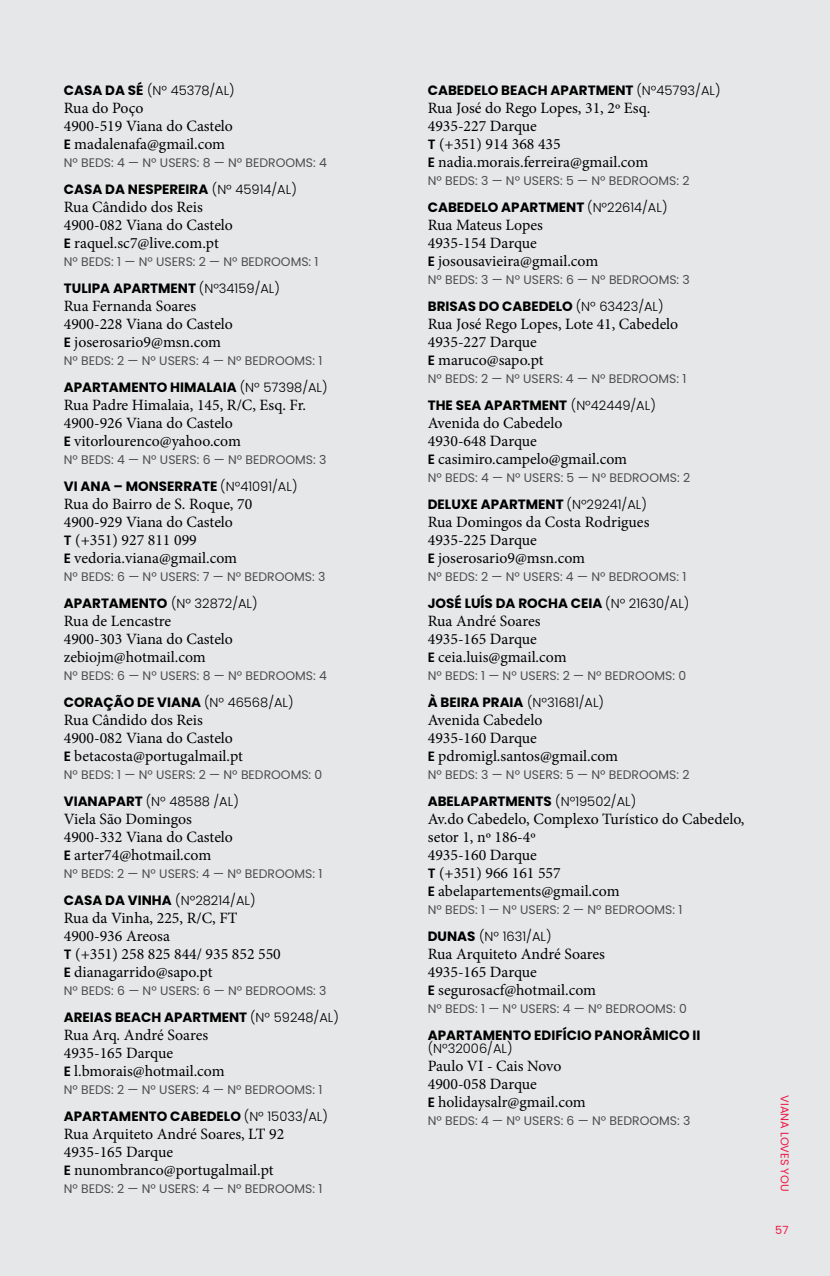
<style>
.page{position:relative;width:830px;height:1276px;background:#fff}
.page>*{position:absolute;margin:0;border:0;box-sizing:border-box;transform-origin:0 0}
.t1{font:15.75px/18px "Minion Pro";color:#000}
.t2{font:700 13.5px "Poppins";color:#000}
.t3{font:300 13.05px "Poppins";color:#000}
.t4{font:12.38px "Poppins";color:#4d4d4f}
.t5{font:11.25px "Poppins";color:#ed1846}
.s1{font-weight:700;font-size:13.5px}
.s2{font-family:"Poppins";font-weight:600;font-size:13.5px}
</style>
<div class="page">
<div style="left:0;top:0;width:829px;height:1276px;background:#e6e7e8"></div>
<p class="t2" style="left:64px;top:82px;width:21px">CASA</p>
<p class="t3" style="left:105px;top:82px;width:131px"><span class="s1">DA SÉ</span> (Nº 45378/AL)</p>
<p class="t1" style="left:64px;top:99px;width:170px">Rua do Poço<br>4900-519 Viana do Castelo<br><span class="s2">E</span> madalenafa@gmail.com</p>
<p class="t4" style="left:64px;top:155px;width:264px">Nº BEDS: 4 — Nº USERS: 8 — Nº BEDROOMS: 4</p>
<p class="t2" style="left:64px;top:181px;width:21px">CASA</p>
<p class="t2" style="left:105px;top:181px;width:42px">DA NESPEREIRA</p>
<p class="t3" style="left:212px;top:181px;width:86px">(Nº 45914/AL)</p>
<p class="t1" style="left:64px;top:198px;width:170px">Rua Cândido dos Reis<br>4900-082 Viana do Castelo<br><span class="s2">E</span> raquel.sc7@live.com.pt</p>
<p class="t4" style="left:64px;top:254px;width:256px">Nº BEDS: 1 — Nº USERS: 2 — Nº BEDROOMS: 1</p>
<p class="t2" style="left:64px;top:280px;width:17px">TULIPA</p>
<p class="t2" style="left:113px;top:280px;width:20px">APART</p>
<p class="t2" style="left:158px;top:280px;width:22px">MENT</p>
<p class="t3" style="left:199px;top:280px;width:82px">(Nº34159/AL)</p>
<p class="t1" style="left:64px;top:297px;width:170px">Rua Fernanda Soares<br>4900-228 Viana do Castelo<br><span class="s2">E</span> joserosario9@msn.com</p>
<p class="t4" style="left:64px;top:353px;width:260px">Nº BEDS: 2 — Nº USERS: 4 — Nº BEDROOMS: 1</p>
<p class="t2" style="left:64px;top:379px;width:20px">APARTA</p>
<p class="t2" style="left:119px;top:379px;width:23px">MENTO</p>
<p class="t2" style="left:170px;top:379px;width:36px">HIMALAIA</p>
<p class="t3" style="left:240px;top:379px;width:89px">(Nº 57398/AL)</p>
<p class="t1" style="left:64px;top:396px;width:244px">Rua Padre Himalaia, 145, R/C, Esq. Fr.<br>4900-926 Viana do Castelo<br><span class="s2">E</span> vitorlourenco@yahoo.com</p>
<p class="t4" style="left:64px;top:452px;width:264px">Nº BEDS: 4 — Nº USERS: 6 — Nº BEDROOMS: 3</p>
<p class="t2" style="left:64px;top:478px;width:72px">VI ANA – MONSERRATE</p>
<p class="t3" style="left:220px;top:478px;width:79px">(Nº41091/AL)</p>
<p class="t1" style="left:64px;top:495px;width:190px">Rua do Bairro de S. Roque, 70<br>4900-929 Viana do Castelo<br><span class="s2">T</span> (+351) 927 811 099<br><span class="s2">E</span> vedoria.viana@gmail.com</p>
<p class="t4" style="left:64px;top:569px;width:263px">Nº BEDS: 6 — Nº USERS: 7 — Nº BEDROOMS: 3</p>
<p class="t2" style="left:64px;top:595px;width:20px">APARTA</p>
<p class="t2" style="left:119px;top:595px;width:23px">MENTO</p>
<p class="t3" style="left:171px;top:595px;width:88px">(Nº 32872/AL)</p>
<p class="t1" style="left:64px;top:612px;width:170px">Rua de Lencastre<br>4900-303 Viana do Castelo zebiojm@hotmail.com</p>
<p class="t4" style="left:64px;top:668px;width:264px">Nº BEDS: 6 — Nº USERS: 8 — Nº BEDROOMS: 4</p>
<p class="t2" style="left:64px;top:694px;width:21px">CORA</p>
<p class="t2" style="left:103px;top:694px;width:73px">ÇÃO DE VIANA</p>
<p class="t3" style="left:204px;top:694px;width:91px">(Nº 46568/AL)</p>
<p class="t1" style="left:64px;top:711px;width:180px">Rua Cândido dos Reis<br>4900-082 Viana do Castelo<br><span class="s2">E</span> betacosta@portugalmail.pt</p>
<p class="t4" style="left:64px;top:767px;width:260px">Nº BEDS: 1 — Nº USERS: 2 — Nº BEDROOMS: 0</p>
<p class="t2" style="left:64px;top:793px;width:20px">VIANAPART</p>
<p class="t3" style="left:146px;top:793px;width:94px">(Nº 48588 /AL)</p>
<p class="t1" style="left:64px;top:810px;width:170px">Viela São Domingos<br>4900-332 Viana do Castelo<br><span class="s2">E</span> arter74@hotmail.com</p>
<p class="t4" style="left:64px;top:866px;width:260px">Nº BEDS: 2 — Nº USERS: 4 — Nº BEDROOMS: 1</p>
<p class="t2" style="left:64px;top:892px;width:21px">CASA</p>
<p class="t3" style="left:105px;top:892px;width:152px"><span class="s1">DA VIN HA</span> (Nº28214/AL)</p>
<p class="t1" style="left:64px;top:909px;width:218px">Rua da Vinha, 225, R/C, FT<br>4900-936 Areosa<br><span class="s2">T</span> (+351) 258 825 844/ 935 852 550<br><span class="s2">E</span> dianagarrido@sapo.pt</p>
<p class="t4" style="left:64px;top:983px;width:264px">Nº BEDS: 6 — Nº USERS: 6 — Nº BEDROOMS: 3</p>
<p class="t2" style="left:64px;top:1009px;width:19px">AREIAS</p>
<p class="t2" style="left:115px;top:1009px;width:19px">BEAC</p>
<p class="t2" style="left:151px;top:1009px;width:33px">H APART</p>
<p class="t2" style="left:209px;top:1009px;width:22px">MENT</p>
<p class="t3" style="left:250px;top:1009px;width:90px">(Nº 59248/AL)</p>
<p class="t1" style="left:64px;top:1026px;width:162px">Rua Arq. André Soares<br>4935-165 Darque<br><span class="s2">E</span> l.bmorais@hotmail.com</p>
<p class="t4" style="left:64px;top:1082px;width:260px">Nº BEDS: 2 — Nº USERS: 4 — Nº BEDROOMS: 1</p>
<p class="t2" style="left:64px;top:1108px;width:20px">APARTA</p>
<p class="t2" style="left:119px;top:1108px;width:23px">MENTO</p>
<p class="t2" style="left:170px;top:1108px;width:20px">CABE</p>
<p class="t2" style="left:207px;top:1108px;width:19px">DELO</p>
<p class="t3" style="left:244px;top:1108px;width:86px">(Nº 15033/AL)</p>
<p class="t1" style="left:64px;top:1125px;width:222px">Rua Arquiteto André Soares, LT 92<br>4935-165 Darque<br><span class="s2">E</span> nunombranco@portugalmail.pt</p>
<p class="t4" style="left:64px;top:1181px;width:260px">Nº BEDS: 2 — Nº USERS: 4 — Nº BEDROOMS: 1</p>
<p class="t2" style="left:427px;top:82px;width:20px">CABE</p>
<p class="t2" style="left:464px;top:82px;width:19px">DELO</p>
<p class="t2" style="left:501px;top:82px;width:19px">BEAC</p>
<p class="t2" style="left:537px;top:82px;width:33px">H APART</p>
<p class="t2" style="left:595px;top:82px;width:22px">MENT</p>
<p class="t3" style="left:636px;top:82px;width:86px">(Nº45793/AL)</p>
<p class="t1" style="left:427px;top:99px;width:224px">Rua José do Rego Lopes, 31, 2º Esq.<br>4935-227 Darque<br><span class="s2">T</span> (+351) 914 368 435<br><span class="s2">E</span> nadia.morais.ferreira@gmail.com</p>
<p class="t4" style="left:427px;top:173px;width:263px">Nº BEDS: 3 — Nº USERS: 5 — Nº BEDROOMS: 2</p>
<p class="t2" style="left:427px;top:199px;width:20px">CABE</p>
<p class="t2" style="left:464px;top:199px;width:19px">DELO</p>
<p class="t2" style="left:501px;top:199px;width:20px">APART</p>
<p class="t2" style="left:546px;top:199px;width:22px">MENT</p>
<p class="t3" style="left:587px;top:199px;width:82px">(Nº22614/AL)</p>
<p class="t1" style="left:427px;top:216px;width:172px">Rua Mateus Lopes<br>4935-154 Darque<br><span class="s2">E</span> josousavieira@gmail.com</p>
<p class="t4" style="left:427px;top:272px;width:263px">Nº BEDS: 3 — Nº USERS: 6 — Nº BEDROOMS: 3</p>
<p class="t2" style="left:427px;top:298px;width:18px">BRISAS</p>
<p class="t2" style="left:478px;top:298px;width:43px">DO CABE</p>
<p class="t2" style="left:538px;top:298px;width:19px">DELO</p>
<p class="t3" style="left:575px;top:298px;width:89px">(Nº 63423/AL)</p>
<p class="t1" style="left:427px;top:315px;width:252px">Rua José Rego Lopes, Lote 41, Cabedelo<br>4935-227 Darque<br><span class="s2">E</span> maruco@sapo.pt</p>
<p class="t4" style="left:427px;top:371px;width:260px">Nº BEDS: 2 — Nº USERS: 4 — Nº BEDROOMS: 1</p>
<p class="t2" style="left:427px;top:397px;width:76px">THE SEA APART</p>
<p class="t2" style="left:529px;top:397px;width:22px">MENT</p>
<p class="t3" style="left:570px;top:397px;width:86px">(Nº42449/AL)</p>
<p class="t1" style="left:427px;top:414px;width:201px">Avenida do Cabedelo<br>4930-648 Darque<br><span class="s2">E</span> casimiro.campelo@gmail.com</p>
<p class="t4" style="left:427px;top:470px;width:264px">Nº BEDS: 4 — Nº USERS: 5 — Nº BEDROOMS: 2</p>
<p class="t2" style="left:427px;top:496px;width:10px">DELUXE</p>
<p class="t2" style="left:480px;top:496px;width:20px">APART</p>
<p class="t2" style="left:525px;top:496px;width:22px">MENT</p>
<p class="t3" style="left:566px;top:496px;width:82px">(Nº29241/AL)</p>
<p class="t1" style="left:427px;top:513px;width:223px">Rua Domingos da Costa Rodrigues<br>4935-225 Darque<br><span class="s2">E</span> joserosario9@msn.com</p>
<p class="t4" style="left:427px;top:569px;width:260px">Nº BEDS: 2 — Nº USERS: 4 — Nº BEDROOMS: 1</p>
<p class="t2" style="left:427px;top:595px;width:10px">JOS</p>
<p class="t2" style="left:454px;top:595px;width:135px">É LUÍS DA ROCHA CEIA</p>
<p class="t3" style="left:605px;top:595px;width:86px">(Nº 21630/AL)</p>
<p class="t1" style="left:427px;top:612px;width:140px">Rua André Soares<br>4935-165 Darque<br><span class="s2">E</span> ceia.luis@gmail.com</p>
<p class="t4" style="left:427px;top:668px;width:260px">Nº BEDS: 1 — Nº USERS: 2 — Nº BEDROOMS: 0</p>
<p class="t2" style="left:427px;top:694px;width:30px">À BEIRA</p>
<p class="t2" style="left:482px;top:694px;width:18px">PRAIA</p>
<p class="t3" style="left:527px;top:694px;width:78px">(Nº31681/AL)</p>
<p class="t1" style="left:427px;top:711px;width:192px">Avenida Cabedelo<br>4935-160 Darque<br><span class="s2">E</span> pdromigl.santos@gmail.com</p>
<p class="t4" style="left:427px;top:767px;width:263px">Nº BEDS: 3 — Nº USERS: 5 — Nº BEDROOMS: 2</p>
<p class="t2" style="left:427px;top:793px;width:53px">ABELAPART</p>
<p class="t2" style="left:505px;top:793px;width:22px">MENTS</p>
<p class="t3" style="left:555px;top:793px;width:82px">(Nº19502/AL)</p>
<p class="t1" style="left:427px;top:810px;width:318px">Av.do Cabedelo, Complexo Turístico do Cabedelo, setor 1, nº 186-4º<br>4935-160 Darque<br><span class="s2">T</span> (+351) 966 161 557<br><span class="s2">E</span> abelapartements@gmail.com</p>
<p class="t4" style="left:427px;top:902px;width:256px">Nº BEDS: 1 — Nº USERS: 2 — Nº BEDROOMS: 1</p>
<p class="t2" style="left:427px;top:928px;width:11px">DUNAS</p>
<p class="t3" style="left:479px;top:928px;width:74px">(Nº 1631/AL)</p>
<p class="t1" style="left:427px;top:945px;width:179px">Rua Arquiteto André Soares<br>4935-165 Darque<br><span class="s2">E</span> segurosacf@hotmail.com</p>
<p class="t4" style="left:427px;top:1001px;width:260px">Nº BEDS: 1 — Nº USERS: 4 — Nº BEDROOMS: 0</p>
<p class="t2" style="left:427px;top:1027px;width:20px">APARTA</p>
<p class="t2" style="left:482px;top:1027px;width:23px">MENTO</p>
<p class="t2" style="left:534px;top:1027px;width:42px">EDIFÍCIO</p>
<p class="t2" style="left:594px;top:1027px;width:20px">PANOR</p>
<p class="t2" style="left:642px;top:1027px;width:32px">ÂMICO</p>
<p class="t2" style="left:692px;top:1027px;width:9px">II</p>
<p class="t3" style="left:427px;top:1041px;width:86px">(Nº32006/AL)</p>
<p class="t1" style="left:427px;top:1057px;width:159px">Paulo VI - Cais Novo<br>4900-058 Darque<br><span class="s2">E</span> holidaysalr@gmail.com</p>
<p class="t4" style="left:427px;top:1114px;width:264px">Nº BEDS: 4 — Nº USERS: 6 — Nº BEDROOMS: 3</p>
<p class="t5" style="left:790px;top:1095px;width:98px;rotate:90deg">VIANA LOVES YOU</p>
<p class="t5" style="left:774px;top:1223px;width:15px">57</p>
</div>
